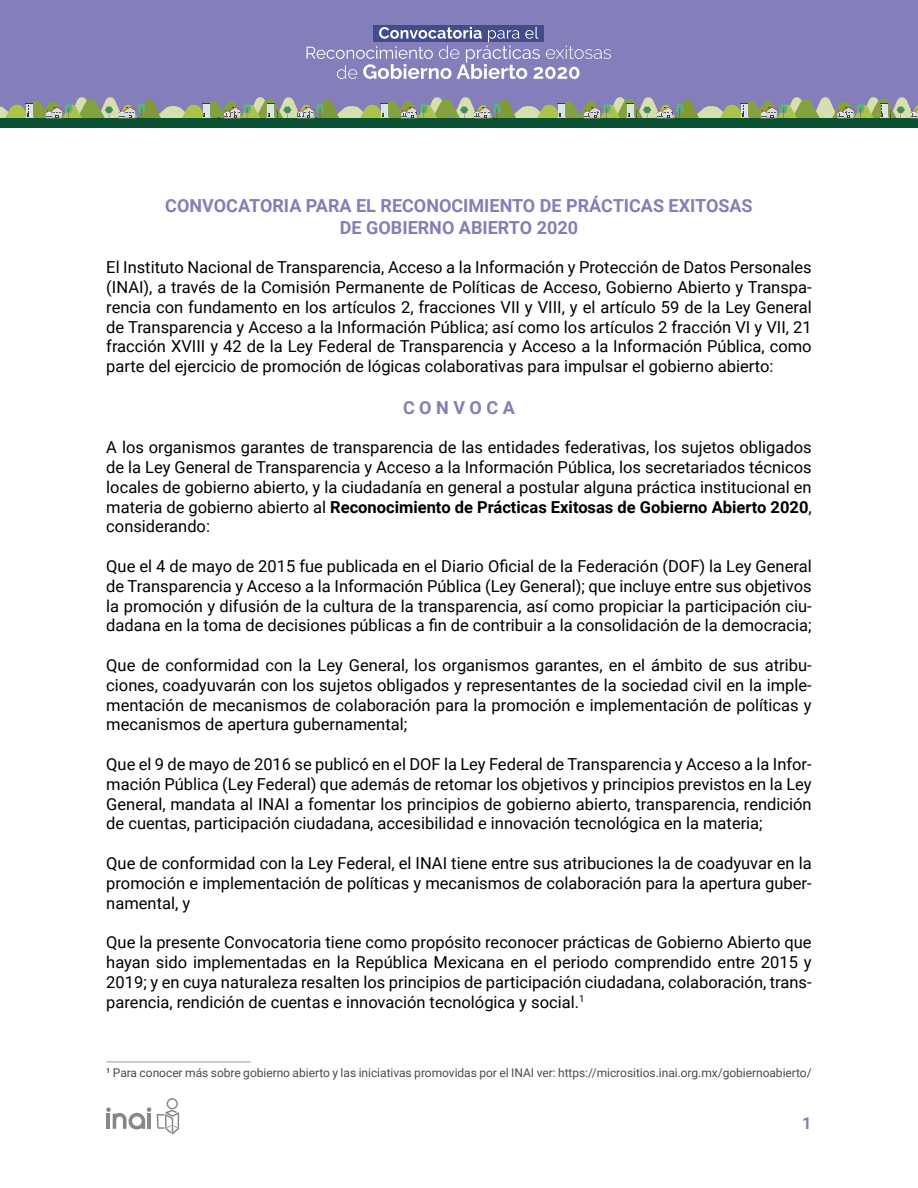
<style>
.page{position:relative;width:918px;height:1188px;background:#fff}
.page>*{position:absolute;margin:0;border:0;box-sizing:border-box;transform-origin:0 0}
.t1{font:700 18px/21.6px "Roboto";color:#847eb8;text-align:center}
.t2{font:16.5px/19.8px "Roboto";color:#000;text-align:justify}
.t3{font:700 16.5px "Roboto";color:#847eb8}
.t4{font:12px "Roboto";letter-spacing:-.005em;color:#4a4a49}
.s1{font-weight:700}
</style>
<div class="page">
<svg style="left:157px;top:1098px;width:22px;height:36px"></svg>
<svg style="left:106px;top:1107px;width:45px;height:22px"></svg>
<hr style="left:147px;top:1114px;width:4px;height:15px;background:#878787">
<div style="left:0;top:0;width:918px;height:118px;background:#847ebb"></div>
<div style="left:0;top:117px;width:223px;height:11px;background:#095132"></div>
<div style="left:218px;top:117px;width:363px;height:11px;background:#095132"></div>
<div style="left:373px;top:25px;width:171px;height:16px;background:#424b8b"></div>
<svg style="left:307px;top:27px;width:304px;height:52px"></svg>
<div style="left:579px;top:117px;width:339px;height:11px;background:#095132"></div>
<svg style="left:0;top:97px;width:918px;height:22px"></svg>
<hr style="left:106px;top:1062px;width:145px;height:1px;background:#9d9d9c">
<p class="t1" style="left:165px;top:194px;width:589px">CONVOCATORIA PARA EL RECONOCIMIENTO DE PRÁCTICAS EXITOSAS<br>DE GOBIERNO ABIERTO 2020</p>
<p class="t2" style="left:106px;top:257px;width:707px">El Instituto Nacional de Transparencia, Acceso a la Información y Protección de Datos Personales (INAI), a través de la Comisión Permanente de Políticas de Acceso, Gobierno Abierto y Transpa&shy;rencia con fundamento en los artículos 2, fracciones VII y VIII, y el artículo 59 de la Ley General de Transparencia y Acceso a la Información Pública; así como los artículos 2 fracción VI y VII, 21 fracción XVIII y 42 de la Ley Federal de Transparencia y Acceso a la Información Pública, como parte del ejercicio de promoción de lógicas colaborativas para impulsar el gobierno abierto:</p>
<p class="t1" style="left:403px;top:396px;width:113px">C O N V O C A</p>
<p class="t2" style="left:106px;top:437px;width:707px">A los organismos garantes de transparencia de las entidades federativas, los sujetos obligados de la Ley General de Transparencia y Acceso a la Información Pública, los secretariados técnicos locales de gobierno abierto, y la ciudadanía en general a postular alguna práctica institucional en materia de gobierno abierto al <span class="s1">Reconocimiento de Prácticas Exitosas de Gobierno Abierto 2020</span>, considerando:</p>
<p class="t2" style="left:106px;top:556px;width:707px">Que el 4 de mayo de 2015 fue publicada en el Diario Oficial de la Federación (DOF) la Ley General de Transparencia y Acceso a la Información Pública (Ley General); que incluye entre sus objetivos la promoción y difusión de la cultura de la transparencia, así como propiciar la participación ciu&shy;dadana en la toma de decisiones públicas a fin de contribuir a la consolidación de la democracia;</p>
<p class="t2" style="left:106px;top:655px;width:707px">Que de conformidad con la Ley General, los organismos garantes, en el ámbito de sus atribu&shy;ciones, coadyuvarán con los sujetos obligados y representantes de la sociedad civil en la imple&shy;mentación de mecanismos de colaboración para la promoción e implementación de políticas y mecanismos de apertura gubernamental;</p>
<p class="t2" style="left:106px;top:754px;width:707px">Que el 9 de mayo de 2016 se publicó en el DOF la Ley Federal de Transparencia y Acceso a la Infor&shy;mación Pública (Ley Federal) que además de retomar los objetivos y principios previstos en la Ley General, mandata al INAI a fomentar los principios de gobierno abierto, transparencia, rendición de cuentas, participación ciudadana, accesibilidad e innovación tecnológica en la materia;</p>
<p class="t2" style="left:106px;top:853px;width:707px">Que de conformidad con la Ley Federal, el INAI tiene entre sus atribuciones la de coadyuvar en la promoción e implementación de políticas y mecanismos de colaboración para la apertura guber&shy;namental, y</p>
<p class="t2" style="left:106px;top:932px;width:707px">Que la presente Convocatoria tiene como propósito reconocer prácticas de Gobierno Abierto que hayan sido implementadas en la República Mexicana en el periodo comprendido entre 2015 y 2019; y en cuya naturaleza resalten los principios de participación ciudadana, colaboración, trans&shy;parencia, rendición de cuentas e innovación tecnológica y social.<sup>1</sup></p>
<p class="t4" style="left:106px;top:1064px;width:707px"><sup>1</sup> Para conocer más sobre gobierno abierto y las iniciativas promovidas por el INAI ver: https://micrositios.inai.org.mx/gobiernoabierto/</p>
<p class="t3" style="left:802px;top:1111px;width:11px">1</p>
</div>
